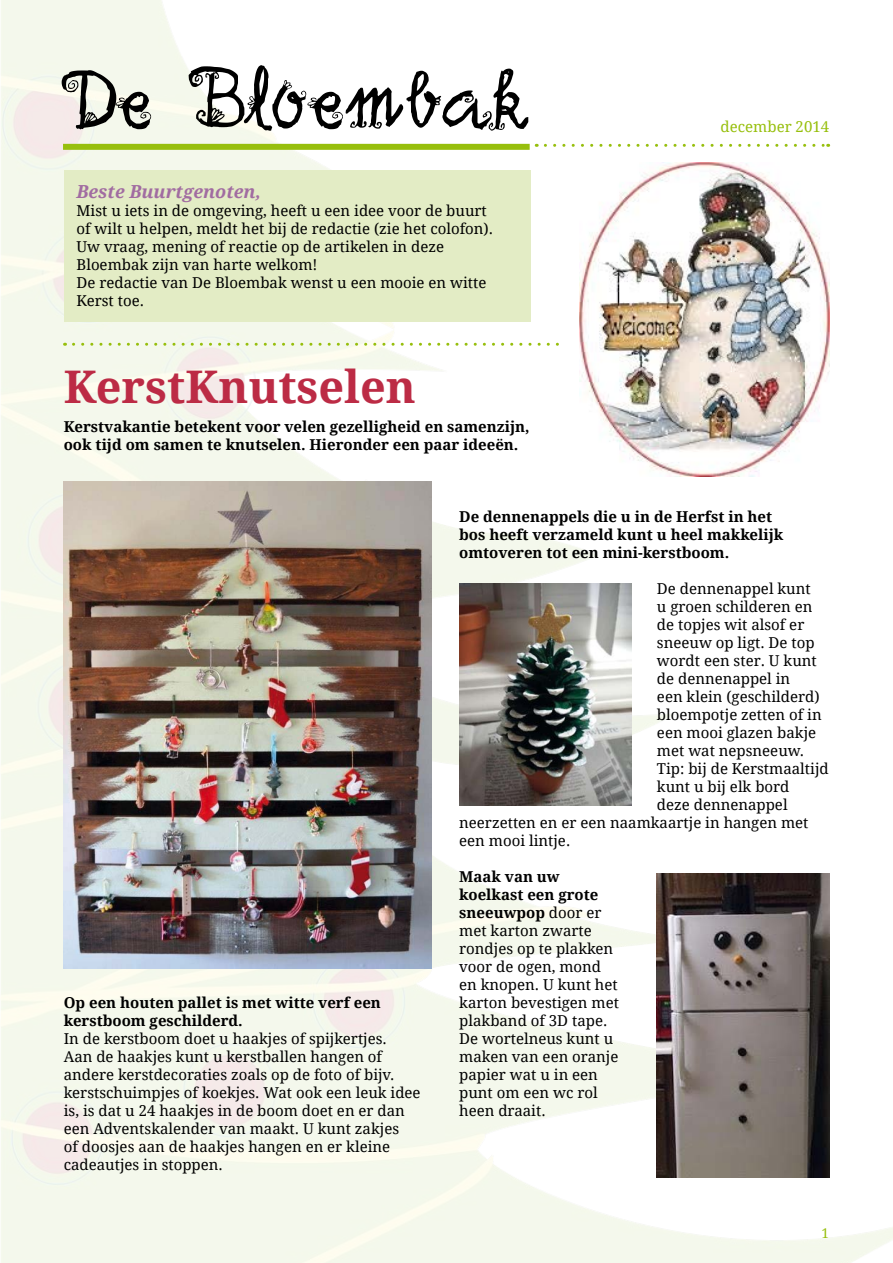
<style>
.page{position:relative;width:893px;height:1263px;background:#fff}
.page>*{position:absolute;margin:0;border:0;box-sizing:border-box;transform-origin:0 0}
.t1{font:700 45px "Droid Serif";color:#bc2b45}
.t2{font:italic 700 18px "Droid Serif";color:#a16ca1}
.t3{font:15px/18px "Droid Serif";color:#000}
.t4{font:700 15px/18px "Droid Serif";color:#000}
.t5{font:15px "Droid Serif";color:#97bf0d}
.t6{font:13.5px "Droid Serif";color:#97bf0d}
.s1{font-weight:700}
</style>
<div class="page">
<img style="left:0;top:0;width:893px;height:1263px">
<svg style="left:545px;top:144px;width:284px;height:3px"></svg>
<svg style="left:74px;top:343px;width:489px;height:3px"></svg>
<div style="left:63px;top:144px;width:467px;height:6px;background:#97bf0d"></div>
<div style="left:64px;top:171px;width:466px;height:151px;background:#e3ecc5"></div>
<svg style="left:62px;top:70px;width:89px;height:59px;background:#abaca4"></svg>
<svg style="left:189px;top:65px;width:339px;height:66px"></svg>
<div style="left:563px;top:156px;width:281px;height:333px;background:#fff"></div>
<img style="left:580px;top:162px;width:249px;height:315px">
<img style="left:64px;top:482px;width:368px;height:486px">
<img style="left:459px;top:583px;width:172px;height:223px">
<img style="left:657px;top:874px;width:172px;height:304px">
<p class="t2" style="left:77px;top:181px;width:186px">Beste Buurtgenoten,</p>
<p class="t3" style="left:77px;top:202px;width:418px">Mist u iets in de omgeving, heeft u een idee voor de buurt of wilt u helpen, meldt het bij de redactie (zie het colofon).<br>Uw vraag, mening of reactie op de artikelen in deze Bloembak zijn van harte welkom!<br>De redactie van De Bloembak wenst u een mooie en witte Kerst toe.</p>
<h1 class="t1" style="left:64px;top:361px;width:354px">KerstKnutselen</h1>
<p class="t4" style="left:64px;top:418px;width:467px">Kerstvakantie betekent voor velen gezelligheid en samenzijn, ook tijd om samen te knutselen. Hieronder een paar ideeën.</p>
<p class="t5" style="left:721px;top:118px;width:110px">december 2014</p>
<p class="t4" style="left:64px;top:994px;width:319px">Op een houten pallet is met witte verf een kerstboom geschilderd.</p>
<p class="t3" style="left:64px;top:1030px;width:358px">In de kerstboom doet u haakjes of spijkertjes.<br>Aan de haakjes kunt u kerstballen hangen of andere kerstdecoraties zoals op de foto of bijv. kerstschuimpjes of koekjes. Wat ook een leuk idee is, is dat u 24 haakjes in de boom doet en er dan een Adventskalender van maakt. U kunt zakjes<br>of doosjes aan de haakjes hangen en er kleine cadeautjes in stoppen.</p>
<p class="t4" style="left:459px;top:508px;width:326px">De dennenappels die u in de Herfst in het bos heeft verzameld kunt u heel makkelijk omtoveren tot een mini-kerstboom.</p>
<p class="t3" style="left:657px;top:580px;width:155px">De dennenappel kunt</p>
<p class="t3" style="left:657px;top:598px;width:157px">u groen schilderen en</p>
<p class="t3" style="left:657px;top:616px;width:149px">de topjes wit alsof er</p>
<p class="t3" style="left:657px;top:634px;width:159px">sneeuw op ligt. De top</p>
<p class="t3" style="left:657px;top:652px;width:161px">wordt een ster. U kunt</p>
<p class="t3" style="left:657px;top:670px;width:135px">de dennenappel in</p>
<p class="t3" style="left:657px;top:688px;width:164px">een klein (geschilderd)</p>
<p class="t3" style="left:657px;top:706px;width:166px">bloempotje zetten of in</p>
<p class="t3" style="left:657px;top:724px;width:161px">een mooi glazen bakje</p>
<p class="t3" style="left:657px;top:742px;width:149px">met wat nepsneeuw.</p>
<p class="t3" style="left:657px;top:760px;width:173px">Tip: bij de Kerstmaaltijd</p>
<p class="t3" style="left:657px;top:778px;width:134px">kunt u bij elk bord</p>
<p class="t3" style="left:657px;top:796px;width:132px">deze dennenappel</p>
<p class="t3" style="left:459px;top:814px;width:351px">neerzetten en er een naamkaartje in hangen met</p>
<p class="t3" style="left:459px;top:832px;width:113px">een mooi lintje.</p>
<p class="t3" style="left:459px;top:868px;width:161px"><span class="s1">Maak van uw koelkast een grote sneeuwpop</span> door er met karton zwarte rondjes op te plakken voor de ogen, mond en knopen. U kunt het karton bevestigen met plakband of 3D tape.<br>De wortelneus kunt u maken van een oranje papier wat u in een punt om een wc rol heen draait.</p>
<p class="t6" style="left:822px;top:1225px;width:9px">1</p>
</div>
